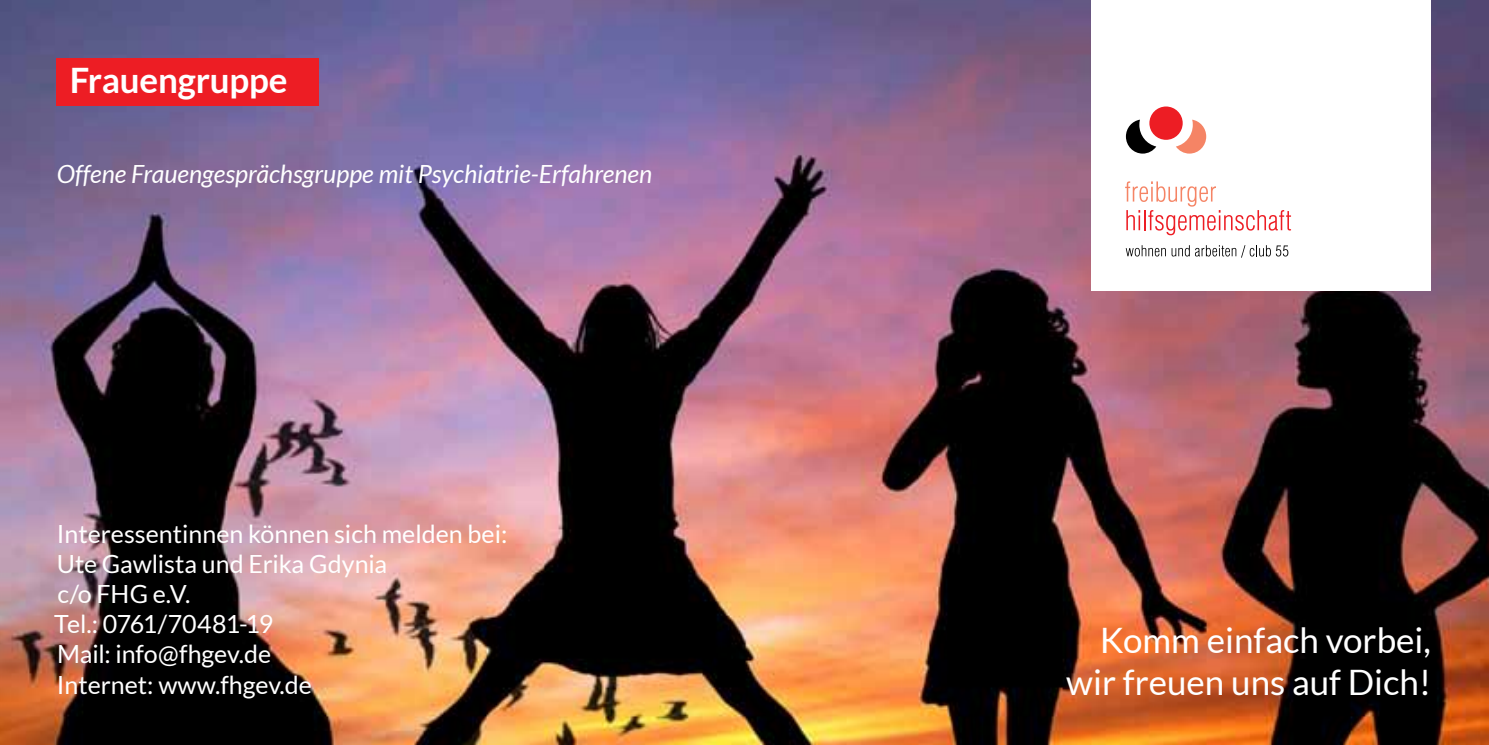
<style>
.page{position:relative;width:1489px;height:745px;background:#fff}
.page>*{position:absolute;margin:0;border:0;box-sizing:border-box;transform-origin:0 0}
.t1{font:35px/42px "Lato";color:#fff;text-align:right}
.t2{font:700 35px "Lato";letter-spacing:-.005em;color:#fff}
.t3{font:25px/30px "Lato";color:#fff}
.t4{font:italic 25px "Lato";color:#fff}
</style>
<div class="page">
<img style="left:0;top:0;width:1488px;height:744px">
<div style="left:57px;top:58px;width:262px;height:48px;background:#ed1d24"></div>
<div style="left:1091px;top:0;width:339px;height:291px;background:#fff"></div>
<div style="left:1149px;top:106px;width:33px;height:34px;background:#ed1d24;border-radius:50%"></div>
<svg style="left:1175px;top:120px;width:31px;height:33px"></svg>
<svg style="left:1125px;top:120px;width:31px;height:33px"></svg>
<svg style="left:1125px;top:181px;width:165px;height:54px"></svg>
<svg style="left:1125px;top:245px;width:40px;height:11px"></svg>
<svg style="left:1171px;top:245px;width:117px;height:12px"></svg>
<h1 class="t2" style="left:70px;top:60px;width:219px">Frauengruppe</h1>
<p class="t4" style="left:57px;top:160px;width:597px">Offene Frauengesprächsgruppe mit Psychiatrie-Erfahrenen</p>
<p class="t3" style="left:54px;top:518px;width:455px">Interessentinnen können sich melden bei:<br>Ute Gawlista und Erika Gdynia<br>c/o FHG e.V.<br>Tel.: 0761/70481-19<br>Mail: info@fhgev.de<br>Internet: www.fhgev.de</p>
<h1 class="t1" style="left:1066px;top:618px;width:366px">Komm einfach vorbei, wir freuen uns auf Dich!</h1>
</div>
